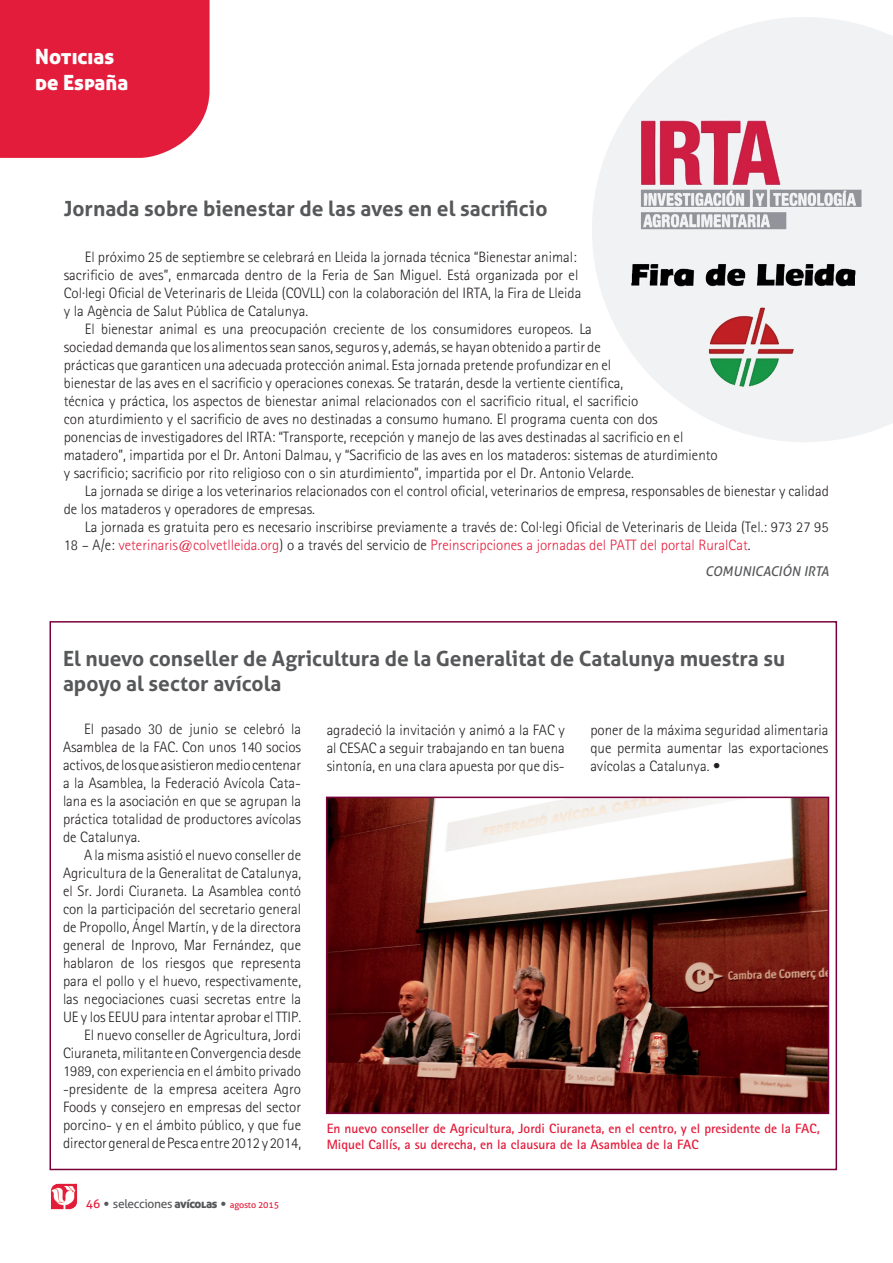
<style>
.page{position:relative;width:893px;height:1263px;background:#fff}
.page>*{position:absolute;margin:0;border:0;box-sizing:border-box;transform-origin:0 0}
.encabezado_noticias{font:700 21px/25.2px "Aller";color:#57585a}
.t1{font:21px "Aller Display";color:#fff}
.TEXTO_CONGRESOS{font:300 15px/18px "Rotis Sans Serif";color:#231f20;text-align:justify}
.leyenda_fotos{font:700 13.5px/16.2px "Rotis Sans Serif";color:#e41c3b}
.encabezado_noticias-2{font:italic 13.5px "Aller";color:#57585a}
.t2{font:12px "Aller";letter-spacing:-.03em;color:#57585a}
.s1{color:#e22141}
.s2{color:#e41c3b}
.s3{font-family:"Frutiger Roman";font-weight:500}
.s4{font-family:"Aller Display"}
.s5{font-size:9px;color:#e41c3b}
</style>
<div class="page">
<img style="left:51px;top:1183px;width:26px;height:26px">
<svg style="left:592px;top:17px;width:301px;height:425px;fill:#f1f2f3"></svg>
<img style="left:700px;top:120px;width:65px;height:65px">
<img style="left:631px;top:264px;width:224px;height:23px">
<img style="left:329px;top:799px;width:497px;height:312px">
<div style="left:326px;top:796px;width:503px;height:318px;border:2px solid #7a003b"></div>
<div style="left:0;top:0;width:210px;height:158px;background:#e41c3b"></div>
<p class="t1" style="left:35px;top:43px;width:81px">Noticias</p>
<p class="t1" style="left:35px;top:69px;width:95px">de España</p>
<p class="encabezado_noticias" style="left:64px;top:196px;width:485px">Jornada sobre bienestar de las aves en el sacrificio</p>
<p class="TEXTO_CONGRESOS" style="left:64px;top:248px;width:519px;text-align:left;text-indent:21px">El próximo 25 de septiembre se celebrará en Lleida la jornada técnica “Bienestar animal: sacrificio de aves”, enmarcada dentro de la Feria de San Miguel. Está organizada por el Col·legi Oficial de Veterinaris de Lleida (COVLL) con la colaboración del IRTA, la Fira de Lleida y la Agència de Salut Pública de Catalunya.</p>
<p class="TEXTO_CONGRESOS" style="left:64px;top:320px;width:655px;text-align:left;text-indent:21px">El bienestar animal es una preocupación creciente de los consumidores europeos. La<br>sociedad demanda que los alimentos sean sanos, seguros y, además, se hayan obtenido a partir de<br>prácticas que garanticen una adecuada protección animal. Esta jornada pretende profundizar en el<br>bienestar de las aves en el sacrificio y operaciones conexas. Se tratarán, desde la vertiente científica,<br>técnica y práctica, los aspectos de bienestar animal relacionados con el sacrificio ritual, el sacrificio<br>con aturdimiento y el sacrificio de aves no destinadas a consumo humano. El programa cuenta con dos ponencias de investigadores del IRTA: “Transporte, recepción y manejo de las aves destinadas al sacrificio en el matadero”, impartida por el Dr. Antoni Dalmau, y “Sacrificio de las aves en los mataderos: sistemas de aturdimiento y sacrificio; sacrificio por rito religioso con o sin aturdimiento”, impartida por el Dr. Antonio Velarde.</p>
<p class="TEXTO_CONGRESOS" style="left:64px;top:482px;width:767px;text-indent:21px">La jornada se dirige a los veterinarios relacionados con el control oficial, veterinarios de empresa, responsables de bienestar y calidad de los mataderos y operadores de empresas.</p>
<p class="TEXTO_CONGRESOS" style="left:64px;top:518px;width:766px;text-indent:21px">La jornada es gratuita pero es necesario inscribirse previamente a través de: Col·legi Oficial de Veterinaris de Lleida (Tel.: 973 27 95<br>18 – A/e: <span class="s1">veterinaris@colvetlleida.org</span>) o a través del servicio de <span class="s2">Preinscripciones a jornadas del PATT del portal RuralCat</span>.</p>
<p class="encabezado_noticias-2" style="left:705px;top:563px;width:125px">COMUNICACIÓN IRTA</p>
<p class="encabezado_noticias" style="left:63px;top:646px;width:724px">El nuevo conseller de Agricultura de la Generalitat de Catalunya muestra su apoyo al sector avícola</p>
<p class="TEXTO_CONGRESOS" style="left:327px;top:721px;width:240px">agradeció la invitación y animó a la FAC y al CESAC a seguir trabajando en tan buena sintonía, en una clara apuesta por que dis-</p>
<p class="TEXTO_CONGRESOS" style="left:590px;top:721px;width:240px">poner de la máxima seguridad alimentaria que permita aumentar las exportaciones avícolas a Catalunya. •</p>
<p class="TEXTO_CONGRESOS" style="left:63px;top:720px;width:240px;text-indent:21px">El pasado 30 de junio se celebró la Asamblea de la FAC. Con unos 140 socios activos, de los que asistieron medio centenar a la Asamblea, la Federació Avícola Cata&shy;lana es la asociación en que se agrupan la práctica totalidad de productores avícolas de Catalunya.</p>
<p class="TEXTO_CONGRESOS" style="left:63px;top:846px;width:240px;text-indent:21px">A la misma asistió el nuevo conseller de Agricultura de la Generalitat de Catalunya, el Sr. Jordi Ciuraneta. La Asamblea contó con la participación del secretario general de Propollo, Ángel Martín, y de la directora general de Inprovo, Mar Fernández, que hablaron de los riesgos que representa para el pollo y el huevo, respectivamente, las negociaciones cuasi secretas entre la UE y los EEUU para intentar aprobar el TTIP.</p>
<p class="TEXTO_CONGRESOS" style="left:63px;top:1026px;width:240px;text-indent:21px">El nuevo conseller de Agricultura, Jordi Ciuraneta, militante en Convergencia desde 1989, con experiencia en el ámbito privado -presidente de la empresa aceitera Agro Foods y consejero en empresas del sector porcino- y en el ámbito público, y que fue director general de Pesca entre 2012 y 2014,</p>
<p class="leyenda_fotos" style="left:327px;top:1120px;width:495px">En nuevo conseller de Agricultura, Jordi Ciuraneta, en el centro, y el presidente de la FAC,<br>Miquel Callís, a su derecha, en la clausura de la Asamblea de la FAC</p>
<p class="t2" style="left:86px;top:1196px;width:195px"><span class="s2">46</span> <span class="s3">•</span> selecciones <span class="s4">avícolas</span> <span class="s3">•</span> <span class="s5">agosto 2015</span></p>
</div>
